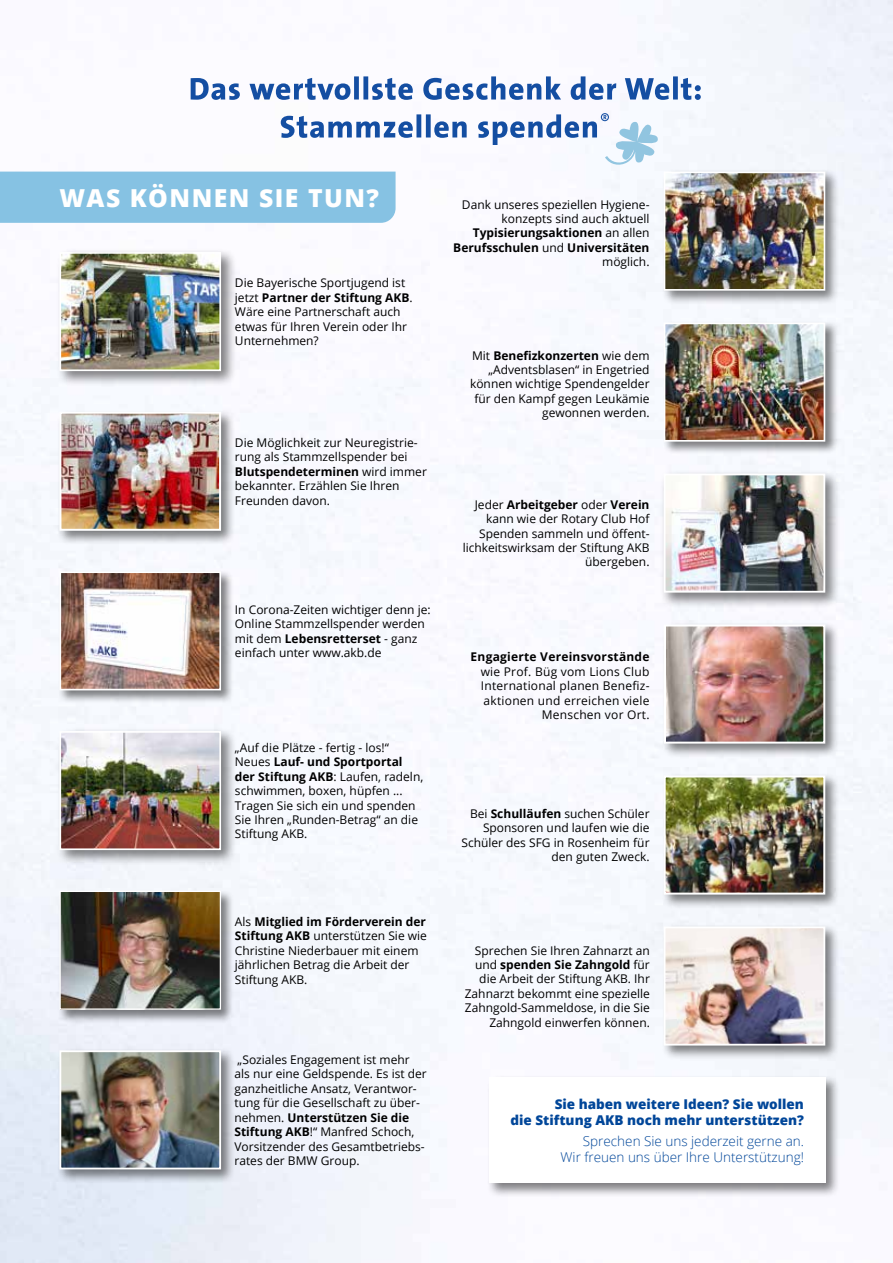
<style>
.page{position:relative;width:893px;height:1263px;background:#fff}
.page>*{position:absolute;margin:0;border:0;box-sizing:border-box;transform-origin:0 0}
.t1{font:800 24.75px "Open Sans";letter-spacing:.06em;color:#fff}
.t2{font:800 13.5px/16.2px "Open Sans";color:#004699;text-align:right}
.t3{font:300 13.5px/16.2px "Open Sans";color:#004699;text-align:right}
.t4{font:12px/14.4px "Open Sans";color:#000}
.t5{font:12px/14.4px "Open Sans";letter-spacing:.02em;color:#000;text-align:right}
.t6{font:700 12px "Open Sans";letter-spacing:.02em;color:#000}
.s1{font-weight:700}
</style>
<div class="page">
<div style="left:661px;top:169px;width:179px;height:136px;background:#000;opacity:.5"></div>
<img style="left:667px;top:175px;width:155px;height:113px">
<div style="left:664px;top:172px;width:161px;height:119px;border:2px solid #fff"></div>
<div style="left:57px;top:409px;width:179px;height:136px;background:#000;opacity:.5"></div>
<img style="left:62px;top:415px;width:156px;height:113px">
<div style="left:59px;top:412px;width:162px;height:119px;border:2px solid #fff"></div>
<div style="left:661px;top:773px;width:179px;height:136px;background:#000;opacity:.5"></div>
<img style="left:667px;top:778px;width:155px;height:113px">
<div style="left:664px;top:775px;width:161px;height:119px;border:2px solid #fff"></div>
<div style="left:56px;top:248px;width:181px;height:139px;background:#000;opacity:.5"></div>
<img style="left:62px;top:255px;width:156px;height:113px">
<div style="left:59px;top:252px;width:162px;height:119px;border:2px solid #fff"></div>
<div style="left:56px;top:727px;width:181px;height:139px;background:#000;opacity:.5"></div>
<img style="left:62px;top:734px;width:156px;height:113px">
<div style="left:59px;top:731px;width:162px;height:119px;border:2px solid #fff"></div>
<div style="left:58px;top:570px;width:177px;height:134px;background:#000;opacity:.5"></div>
<img style="left:62px;top:574px;width:156px;height:113px">
<div style="left:59px;top:571px;width:162px;height:119px;border:2px solid #fff"></div>
<div style="left:662px;top:321px;width:177px;height:134px;background:#000;opacity:.5"></div>
<img style="left:667px;top:326px;width:155px;height:113px">
<div style="left:664px;top:323px;width:161px;height:119px;border:2px solid #fff"></div>
<div style="left:661px;top:622px;width:179px;height:136px;background:#000;opacity:.5"></div>
<img style="left:667px;top:627px;width:155px;height:114px">
<div style="left:664px;top:624px;width:161px;height:120px;border:2px solid #fff"></div>
<div style="left:660px;top:470px;width:181px;height:138px;background:#000;opacity:.5"></div>
<img style="left:667px;top:476px;width:155px;height:114px">
<div style="left:664px;top:473px;width:161px;height:120px;border:2px solid #fff"></div>
<svg style="left:0;top:113px;width:659px;height:110px"></svg>
<svg style="left:191px;top:76px;width:510px;height:24px"></svg>
<div style="left:661px;top:924px;width:179px;height:136px;background:#000;opacity:.5"></div>
<img style="left:667px;top:929px;width:155px;height:113px">
<div style="left:664px;top:926px;width:161px;height:119px;border:2px solid #fff"></div>
<div style="left:57px;top:1048px;width:179px;height:136px;background:#000;opacity:.5"></div>
<img style="left:62px;top:1053px;width:156px;height:113px">
<div style="left:59px;top:1050px;width:162px;height:119px;border:2px solid #fff"></div>
<div style="left:58px;top:889px;width:177px;height:134px;background:#000;opacity:.5"></div>
<img style="left:61px;top:893px;width:158px;height:115px">
<div style="left:59px;top:891px;width:162px;height:119px;border:1px solid #fff"></div>
<div style="left:487px;top:1075px;width:353px;height:123px;background:#000;opacity:.5"></div>
<div style="left:489px;top:1077px;width:336px;height:106px;background:#fff"></div>
<h1 class="t1" style="left:59px;top:179px;width:321px">WAS KÖNNEN SIE TUN?</h1>
<p class="t4" style="left:235px;top:275px;width:179px">Die Bayerische Sportjugend ist jetzt <span class="s1">Partner der Stiftung AKB</span>.<br>Wäre eine Partnerschaft auch etwas für Ihren Verein oder Ihr<br>Unternehmen?</p>
<p class="t4" style="left:235px;top:435px;width:193px">Die Möglichkeit zur Neuregistrie&shy;rung als Stammzellspender bei<br><span class="s1">Blutspendeterminen</span> wird immer bekannter. Erzählen Sie Ihren<br>Freunden davon.</p>
<p class="t4" style="left:235px;top:602px;width:197px">In Corona-Zeiten wichtiger denn je:<br>Online Stammzellspender werden mit dem <span class="s1">Lebensretterset</span> - ganz einfach unter www.akb.de</p>
<p class="t4" style="left:235px;top:740px;width:190px">„Auf die Plätze - fertig - los!“<br>Neues <span class="s1">Lauf- und Sportportal der Stiftung AKB</span>: Laufen, radeln, schwimmen, boxen, hüpfen ...<br>Tragen Sie sich ein und spenden<br>Sie Ihren „Runden-Betrag“ an die<br>Stiftung AKB.</p>
<p class="t4" style="left:235px;top:914px;width:194px">Als <span class="s1">Mitglied im Förderverein der<br>Stiftung AKB</span> unterstützen Sie wie<br>Christine Niederbauer mit einem jährlichen Betrag die Arbeit der<br>Stiftung AKB.</p>
<p class="t4" style="left:234px;top:1052px;width:194px">„Soziales Engagement ist mehr<br>als nur eine Geldspende. Es ist der ganzheitliche Ansatz, Verantwor&shy;tung für die Gesellschaft zu über&shy;nehmen. <span class="s1">Unterstützen Sie die<br>Stiftung AKB</span>!“ Manfred Schoch,<br>Vorsitzender des Gesamtbetriebs&shy;rates der BMW Group.</p>
<p class="t4" style="left:453px;top:197px;width:198px;text-align:right">Dank unseres speziellen Hygiene&shy;konzepts sind auch aktuell<br><span class="s1">Typisierungsaktionen</span> an allen<br><span class="s1">Berufsschulen</span> und <span class="s1">Universitäten </span>möglich.</p>
<p class="t4" style="left:470px;top:348px;width:181px;text-align:right">Mit <span class="s1">Benefizkonzerten</span> wie dem „Adventsblasen“ in Engetried können wichtige Spendengelder für den Kampf gegen Leukämie gewonnen werden.</p>
<p class="t4" style="left:463px;top:497px;width:188px;text-align:right">Jeder <span class="s1">Arbeitgeber</span> oder <span class="s1">Verein </span>kann wie der Rotary Club Hof<br>Spenden sammeln und öffent&shy;lichkeitswirksam der Stiftung AKB übergeben.</p>
<p class="t6" style="left:471px;top:648px;width:180px">Engagierte Vereinsvorstände</p>
<p class="t5" style="left:481px;top:664px;width:170px">wie Prof. Büg vom Lions Club<br>International planen Benefiz&shy;aktionen und erreichen viele<br>Menschen vor Ort.</p>
<p class="t4" style="left:461px;top:806px;width:190px;text-align:right">Bei <span class="s1">Schulläufen</span> suchen Schüler<br>Sponsoren und laufen wie die<br>Schüler des SFG in Rosenheim für den guten Zweck.</p>
<p class="t4" style="left:465px;top:943px;width:187px;text-align:right">Sprechen Sie Ihren Zahnarzt an und <span class="s1">spenden Sie Zahngold</span> für die Arbeit der Stiftung AKB. Ihr<br>Zahnarzt bekommt eine spezielle<br>Zahngold-Sammeldose, in die Sie<br>Zahngold einwerfen können.</p>
<p class="t2" style="left:511px;top:1095px;width:295px">Sie haben weitere Ideen? Sie wollen<br>die Stiftung AKB noch mehr unterstützen?</p>
<p class="t3" style="left:561px;top:1132px;width:245px">Sprechen Sie uns jederzeit gerne an.<br>Wir freuen uns über Ihre Unterstützung!</p>
</div>
